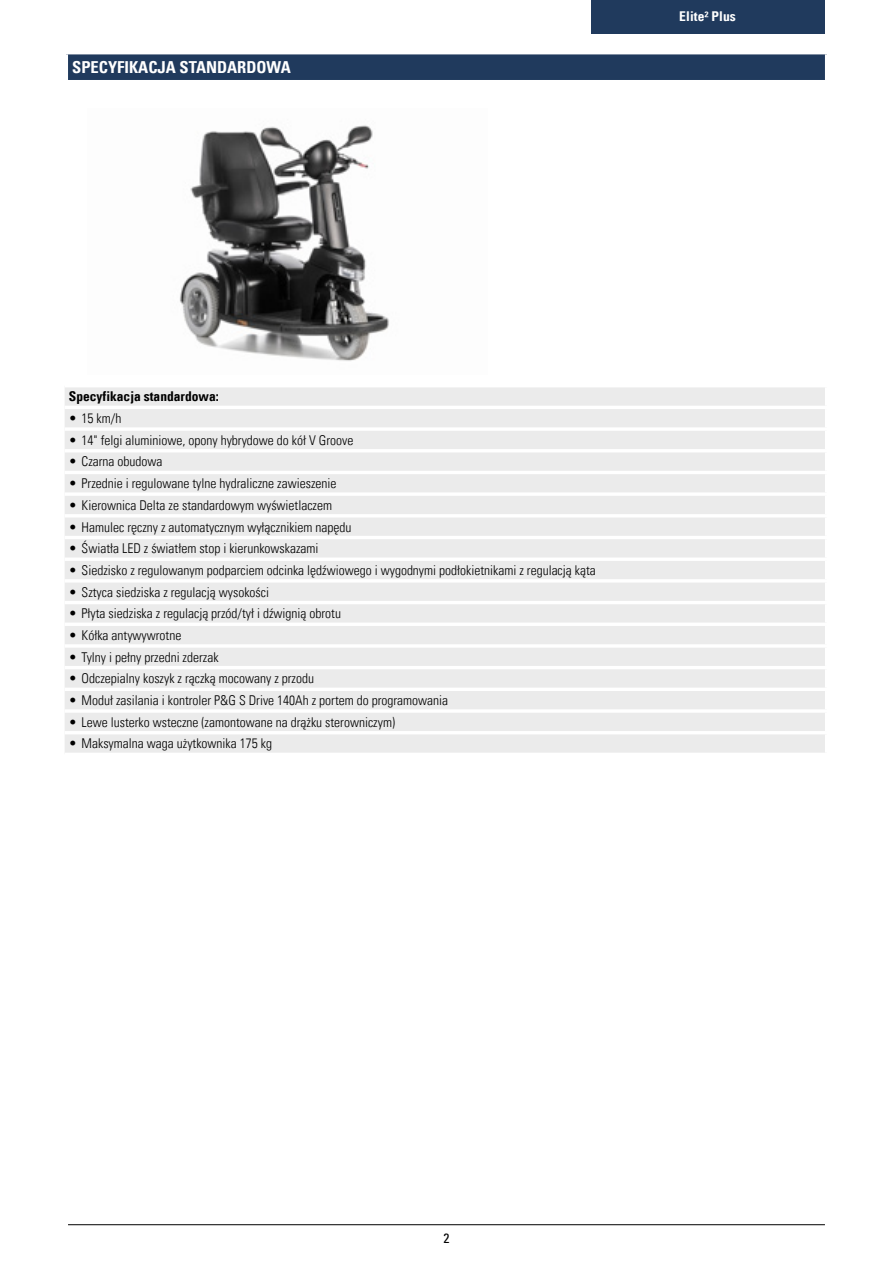
<style>
.page{position:relative;width:893px;height:1263px;background:#fff}
.page>*{position:absolute;margin:0;border:0;box-sizing:border-box;transform-origin:0 0}
.t1{font:16.5px "Univers Com 67 Bold Cond";color:#fff}
.t2{font:13.5px "Univers Com 47 Light Cond";color:#000}
.t3{font:13.5px "Univers Com 67 Bold Cond";color:#000}
.t4{font:13.5px "Univers Com 67 Bold Cond";letter-spacing:.01em;color:#fff}
.t5{font:condensed 13.5px "Univers Com 57";color:#000}
</style>
<div class="page">
<img style="left:179px;top:125px;width:210px;height:236px">
<div style="left:66px;top:53px;width:761px;height:29px;background:#203a5d"></div>
<hr style="left:65px;top:54px;width:3px;height:26px;background:#fff">
<hr style="left:825px;top:54px;width:3px;height:26px;background:#fff">
<hr style="left:65px;top:51px;width:763px;height:3px;background:#fff">
<hr style="left:65px;top:80px;width:763px;height:3px;background:#fff">
<div style="left:65px;top:387px;width:760px;height:366px;background:#ebebeb"></div>
<hr style="left:65px;top:406px;width:763px;height:3px;background:#fff">
<hr style="left:65px;top:427px;width:763px;height:4px;background:#fff">
<hr style="left:65px;top:449px;width:763px;height:3px;background:#fff">
<hr style="left:65px;top:471px;width:763px;height:3px;background:#fff">
<hr style="left:65px;top:492px;width:763px;height:4px;background:#fff">
<hr style="left:65px;top:514px;width:763px;height:3px;background:#fff">
<hr style="left:65px;top:536px;width:763px;height:3px;background:#fff">
<hr style="left:65px;top:557px;width:763px;height:4px;background:#fff">
<hr style="left:65px;top:579px;width:763px;height:4px;background:#fff">
<hr style="left:65px;top:601px;width:763px;height:3px;background:#fff">
<hr style="left:65px;top:622px;width:763px;height:4px;background:#fff">
<hr style="left:65px;top:644px;width:763px;height:4px;background:#fff">
<hr style="left:65px;top:666px;width:763px;height:3px;background:#fff">
<hr style="left:65px;top:688px;width:763px;height:3px;background:#fff">
<hr style="left:65px;top:709px;width:763px;height:4px;background:#fff">
<hr style="left:65px;top:731px;width:763px;height:3px;background:#fff">
<div style="left:591px;top:0;width:233px;height:34px;background:#203a5d"></div>
<hr style="left:68px;top:1224px;width:757px;height:1px;background:#000">
<p class="t1" style="left:72px;top:57px;width:220px">SPECYFIKACJA STANDARDOWA</p>
<p class="t4" style="left:679px;top:8px;width:58px">Elite² Plus</p>
<p class="t3" style="left:69px;top:388px;width:151px">Specyfikacja standardowa:</p>
<p class="t2" style="left:69px;top:410px;width:54px">• 15 km/h</p>
<p class="t2" style="left:69px;top:432px;width:286px">• 14" felgi aluminiowe, opony hybrydowe do kół V Groove</p>
<p class="t2" style="left:69px;top:454px;width:95px">• Czarna obudowa</p>
<p class="t2" style="left:69px;top:475px;width:269px">• Przednie i regulowane tylne hydraliczne zawieszenie</p>
<p class="t2" style="left:69px;top:497px;width:265px">• Kierownica Delta ze standardowym wyświetlaczem</p>
<p class="t2" style="left:69px;top:519px;width:284px">• Hamulec ręczny z automatycznym wyłącznikiem napędu</p>
<p class="t2" style="left:69px;top:540px;width:251px">• Światła LED z światłem stop i kierunkowskazami</p>
<p class="t2" style="left:69px;top:562px;width:528px">• Siedzisko z regulowanym podparciem odcinka lędźwiowego i wygodnymi podłokietnikami z regulacją kąta</p>
<p class="t2" style="left:69px;top:584px;width:202px">• Sztyca siedziska z regulacją wysokości</p>
<p class="t2" style="left:69px;top:605px;width:274px">• Płyta siedziska z regulacją przód/tył i dźwignią obrotu</p>
<p class="t2" style="left:69px;top:627px;width:114px">• Kółka antywywrotne</p>
<p class="t2" style="left:69px;top:649px;width:151px">• Tylny i pełny przedni zderzak</p>
<p class="t2" style="left:69px;top:670px;width:247px">• Odczepialny koszyk z rączką mocowany z przodu</p>
<p class="t2" style="left:69px;top:692px;width:381px">• Moduł zasilania i kontroler P&amp;G S Drive 140Ah z portem do programowania</p>
<p class="t2" style="left:69px;top:714px;width:328px">• Lewe lusterko wsteczne (zamontowane na drążku sterowniczym)</p>
<p class="t2" style="left:69px;top:735px;width:205px">• Maksymalna waga użytkownika 175 kg</p>
<p class="t5" style="left:443px;top:1229px;width:7px">2</p>
</div>
